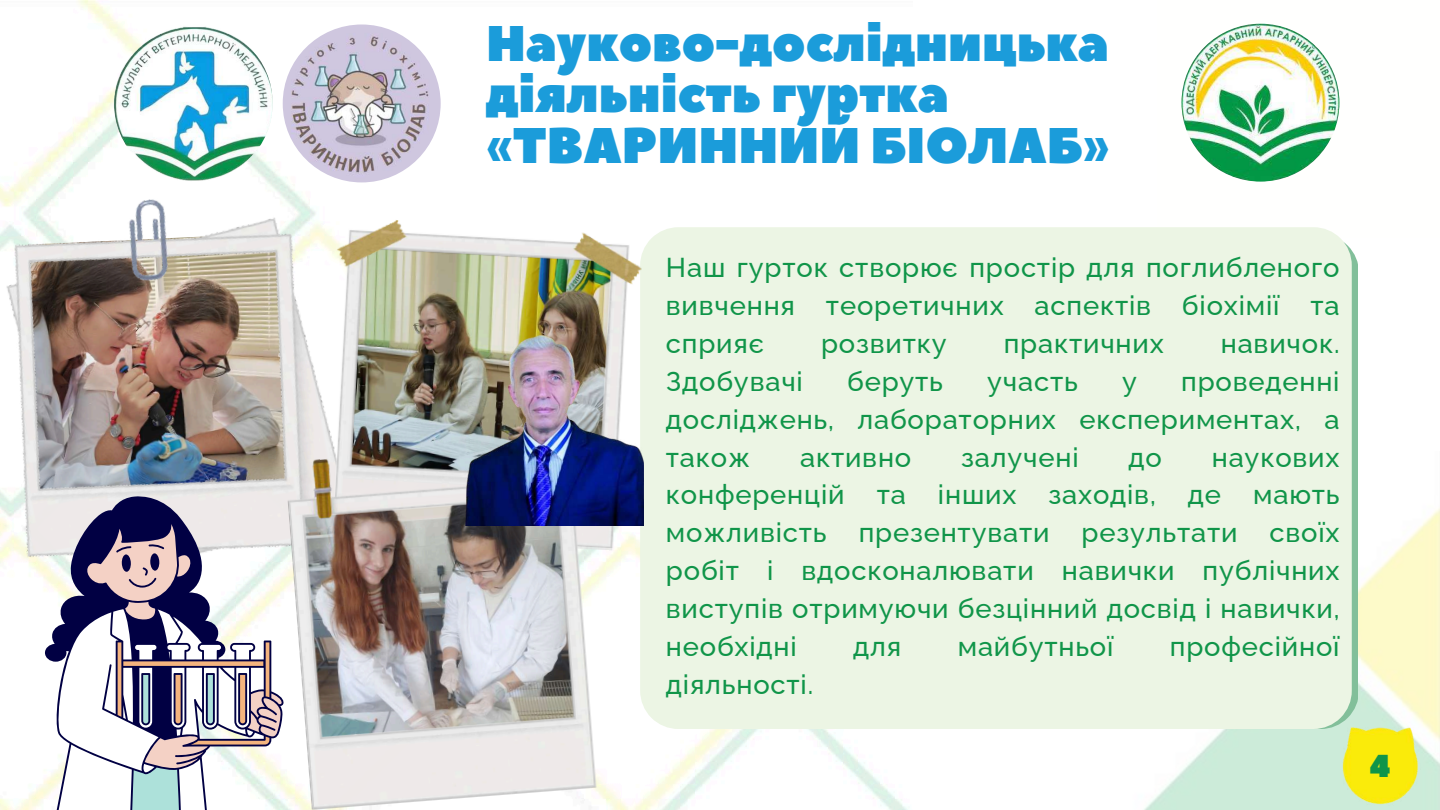
<style>
.page{position:relative;width:1440px;height:810px;background:#fff}
.page>*{position:absolute;margin:0;border:0;box-sizing:border-box;transform-origin:0 0}
.t1{font:50px/51px "Peace Sans";color:#1b9cda}
.t2{font:31.7px "Peace Sans";color:#109549}
.t3{font:500 27.4px/37.8px "Raleway";letter-spacing:.03em;color:#109549;text-align:justify}
</style>
<div class="page">
<img style="left:0;top:0;width:908px;height:810px">
<img style="left:1144px;top:507px;width:296px;height:303px">
<img style="left:1335px;top:711px;width:95px;height:99px">
<img style="left:1181px;top:24px;width:158px;height:158px;border-radius:50%">
<img style="left:114px;top:24px;width:159px;height:158px;border-radius:50%">
<img style="left:283px;top:24px;width:158px;height:158px;border-radius:50%">
<div style="left:640px;top:227px;width:712px;height:502px;background:#ecf5e4"></div>
<img style="left:0;top:175px;width:355px;height:419px">
<img style="left:321px;top:217px;width:323px;height:334px">
<img style="left:285px;top:440px;width:312px;height:370px">
<svg style="left:36px;top:496px;width:248px;height:314px;fill:#eee9e9"></svg>
<svg style="left:86px;top:524px;width:196px;height:245px"></svg>
<svg style="left:38px;top:609px;width:231px;height:201px"></svg>
<img style="left:466px;top:327px;width:178px;height:199px">
<h1 class="t1" style="left:486px;top:20px;width:625px">Науково-дослідницька діяльність гуртка «ТВАРИННИЙ БІОЛАБ»</h1>
<p class="t3" style="left:666px;top:249px;width:675px">Наш гурток створює простір для поглибленого вивчення теоретичних аспектів біохімії та сприяє</p>
<p class="t3" style="left:821px;top:325px;width:127px">розвитку</p>
<p class="t3" style="left:1004px;top:325px;width:162px">практичних</p>
<p class="t3" style="left:1221px;top:325px;width:120px">навичок.</p>
<p class="t3" style="left:666px;top:362px;width:138px">Здобувачі</p>
<p class="t3" style="left:847px;top:362px;width:97px">беруть</p>
<p class="t3" style="left:987px;top:362px;width:92px">участь</p>
<p class="t3" style="left:1122px;top:362px;width:16px">у</p>
<p class="t3" style="left:666px;top:362px;width:675px;text-indent:515px">проведенні досліджень, лабораторних експериментах, а також</p>
<p class="t3" style="left:800px;top:438px;width:113px">активно</p>
<p class="t3" style="left:961px;top:438px;width:119px">залучені</p>
<p class="t3" style="left:1129px;top:438px;width:35px">до</p>
<p class="t3" style="left:666px;top:438px;width:675px;text-indent:546px">наукових конференцій та інших заходів, де мають можливість презентувати результати своїх робіт і вдосконалювати навички публічних виступів отримуючи безцінний досвід і навички, необхідні</p>
<p class="t3" style="left:853px;top:627px;width:50px">для</p>
<p class="t3" style="left:958px;top:627px;width:157px">майбутньої</p>
<p class="t3" style="left:1170px;top:627px;width:171px">професійної</p>
<p class="t3" style="left:666px;top:665px;width:149px">діяльності.</p>
<p class="t2" style="left:1370px;top:745px;width:22px">4</p>
</div>
